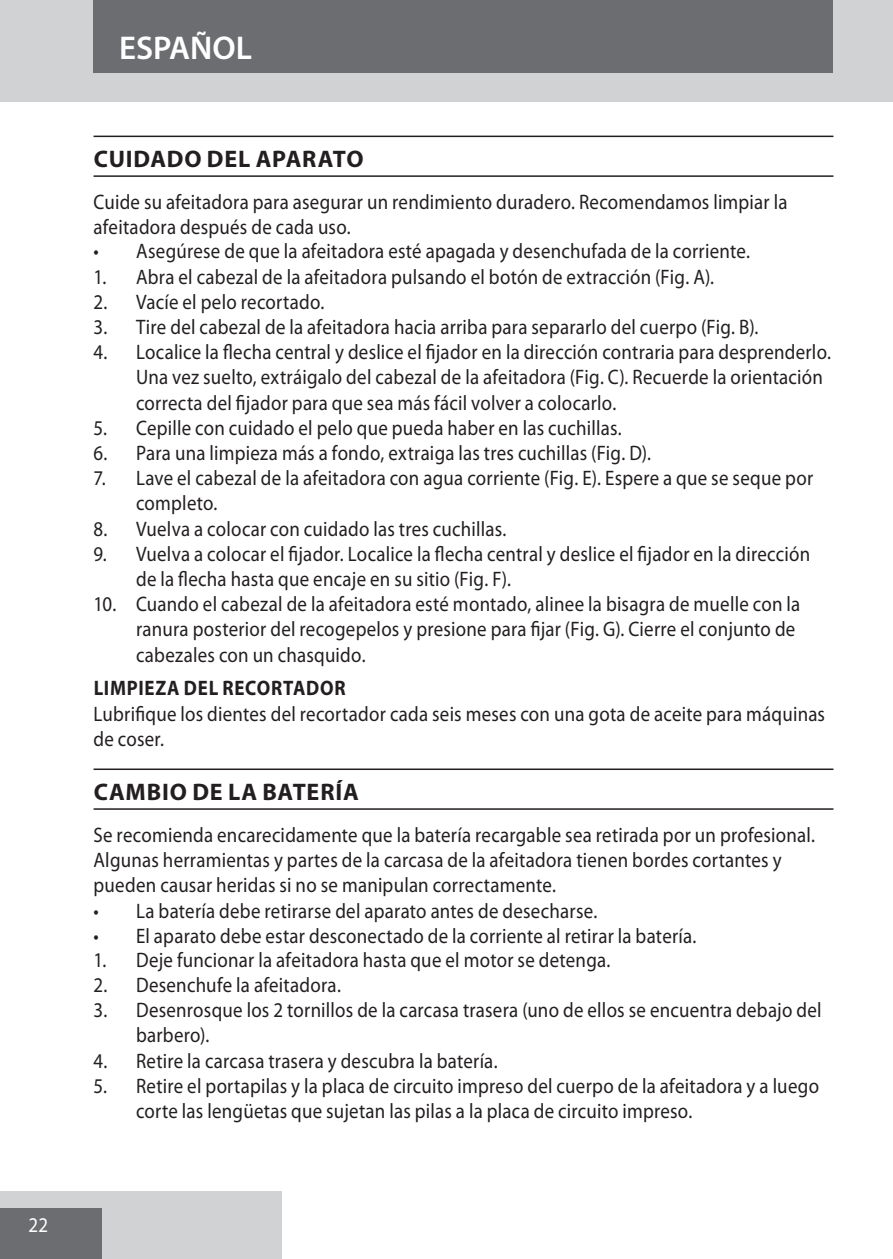
<style>
.page{position:relative;width:893px;height:1259px;background:#fff}
.page>*{position:absolute;margin:0;border:0;box-sizing:border-box;transform-origin:0 0}
.t1{font:600 33px "Myriad Pro";color:#fff}
.t2{font:700 24px "Myriad Pro";letter-spacing:.035em;color:#231f20}
.default{font:21px/25.2px "Myriad Pro";letter-spacing:.015em;color:#231f20;scale:.9 1}
.Default{font:21px/25.2px "Myriad Pro";letter-spacing:.015em;color:#231f20;scale:.9 1}
.t3{font:700 21px "Myriad Pro";letter-spacing:.04em;color:#231f20;scale:.9 1}
.t4{font:21px "Myriad Pro";color:#fff;scale:.9 1}
</style>
<div class="page">
<div style="left:0;top:0;width:893px;height:102px;background:#d1d2d4"></div>
<div style="left:0;top:1191px;width:282px;height:68px;background:#d1d2d4"></div>
<div style="left:0;top:1208px;width:102px;height:51px;background:#6c6d70"></div>
<div style="left:94px;top:0;width:739px;height:73px;background:#6c6d70"></div>
<hr style="left:94px;top:136px;width:739px;height:1px;background:#231f20">
<hr style="left:94px;top:175px;width:739px;height:2px;background:#231f20">
<hr style="left:94px;top:768px;width:739px;height:2px;background:#231f20">
<hr style="left:94px;top:808px;width:739px;height:2px;background:#231f20">
<p class="t4" style="left:28px;top:1212px;width:23px">22</p>
<p class="t1" style="left:119px;top:27px;width:135px">ESPAÑOL</p>
<p class="t2" style="left:94px;top:143px;width:271px">CUIDADO DEL APARATO</p>
<p class="Default" style="left:94px;top:189px;width:773px">Cuide su afeitadora para asegurar un rendimiento duradero. Recomendamos limpiar la afeitadora después de cada uso.</p>
<p class="default" style="left:94px;top:238px;width:731px">• Asegúrese de que la afeitadora esté apagada y desenchufada de la corriente.</p>
<p class="default" style="left:94px;top:263px;width:691px">1. Abra el cabezal de la afeitadora pulsando el botón de extracción (Fig. A).</p>
<p class="default" style="left:94px;top:289px;width:258px">2. Vacíe el pelo recortado.</p>
<p class="default" style="left:94px;top:314px;width:740px">3. Tire del cabezal de la afeitadora hacia arriba para separarlo del cuerpo (Fig. B).</p>
<p class="default" style="left:136px;top:339px;width:774px;text-indent:-43px">4. Localice la flecha central y deslice el fijador en la dirección contraria para desprenderlo.<br>Una vez suelto, extráigalo del cabezal de la afeitadora (Fig. C). Recuerde la orientación correcta del fijador para que sea más fácil volver a colocarlo.</p>
<p class="default" style="left:94px;top:415px;width:588px">5. Cepille con cuidado el pelo que pueda haber en las cuchillas.</p>
<p class="default" style="left:94px;top:440px;width:621px">6. Para una limpieza más a fondo, extraiga las tres cuchillas (Fig. D).</p>
<p class="default" style="left:136px;top:465px;width:754px;text-indent:-43px">7. Lave el cabezal de la afeitadora con agua corriente (Fig. E). Espere a que se seque por completo.</p>
<p class="default" style="left:94px;top:515px;width:460px">8. Vuelva a colocar con cuidado las tres cuchillas.</p>
<p class="default" style="left:136px;top:541px;width:751px;text-indent:-43px">9. Vuelva a colocar el fijador. Localice la flecha central y deslice el fijador en la dirección de la flecha hasta que encaje en su sitio (Fig. F).</p>
<p class="default" style="left:136px;top:591px;width:740px;text-indent:-43px">10. Cuando el cabezal de la afeitadora esté montado, alinee la bisagra de muelle con la ranura posterior del recogepelos y presione para fijar (Fig. G). Cierre el conjunto de cabezales con un chasquido.</p>
<p class="t3" style="left:94px;top:674px;width:281px">LIMPIEZA DEL RECORTADOR</p>
<p class="Default" style="left:94px;top:700px;width:814px">Lubrifique los dientes del recortador cada seis meses con una gota de aceite para máquinas de coser.</p>
<p class="t2" style="left:94px;top:776px;width:266px">CAMBIO DE LA BATERÍA</p>
<p class="default" style="left:94px;top:822px;width:803px">Se recomienda encarecidamente que la batería recargable sea retirada por un profesional.<br>Algunas herramientas y partes de la carcasa de la afeitadora tienen bordes cortantes y pueden causar heridas si no se manipulan correctamente.</p>
<p class="default" style="left:94px;top:897px;width:561px">• La batería debe retirarse del aparato antes de desecharse.</p>
<p class="default" style="left:94px;top:923px;width:671px">• El aparato debe estar desconectado de la corriente al retirar la batería.</p>
<p class="default" style="left:94px;top:947px;width:576px">1. Deje funcionar la afeitadora hasta que el motor se detenga.</p>
<p class="default" style="left:94px;top:972px;width:276px">2. Desenchufe la afeitadora.</p>
<p class="default" style="left:136px;top:997px;width:763px;text-indent:-43px">3. Desenrosque los 2 tornillos de la carcasa trasera (uno de ellos se encuentra debajo del barbero).</p>
<p class="default" style="left:94px;top:1047px;width:450px">4. Retire la carcasa trasera y descubra la batería.</p>
<p class="default" style="left:136px;top:1073px;width:760px;text-indent:-43px">5. Retire el portapilas y la placa de circuito impreso del cuerpo de la afeitadora y a luego corte las lengüetas que sujetan las pilas a la placa de circuito impreso.</p>
</div>
